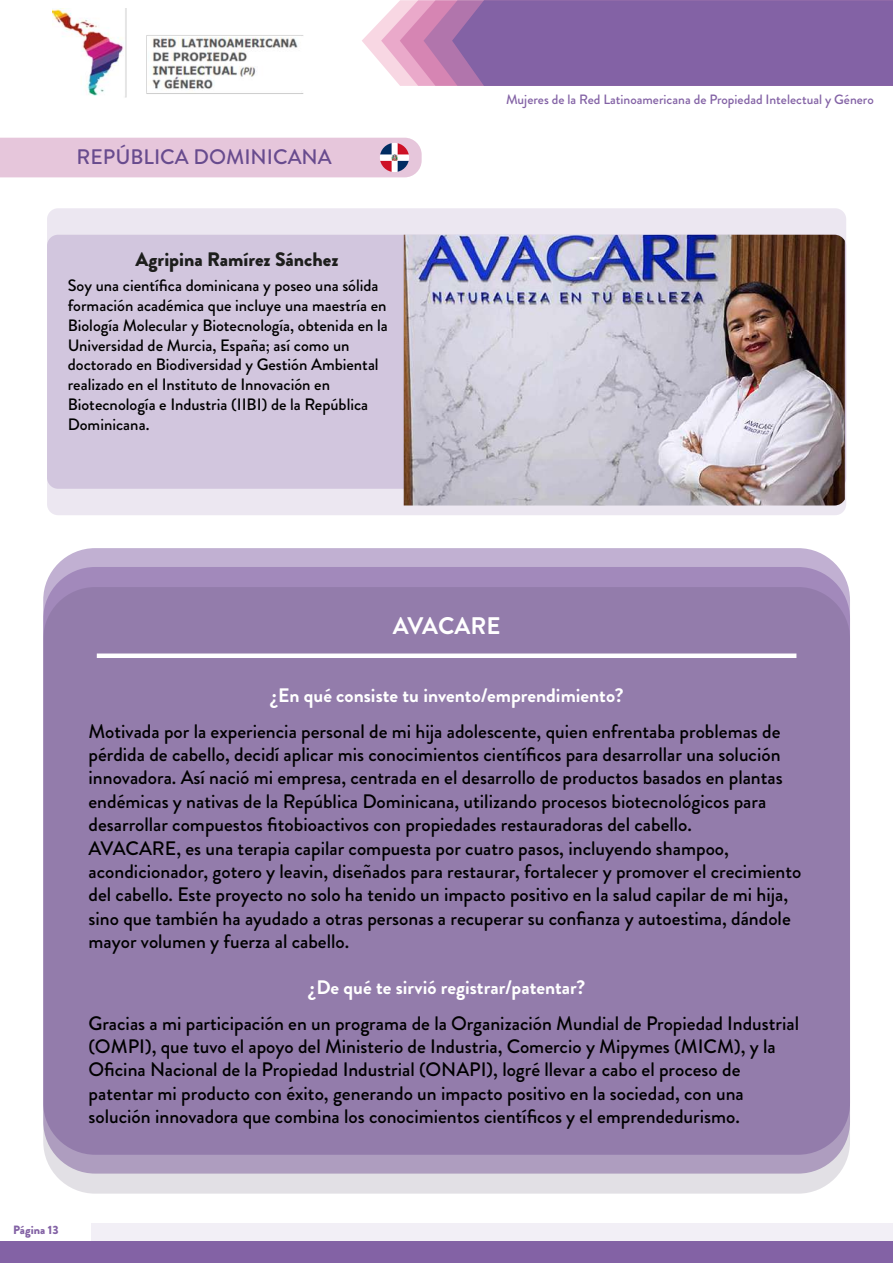
<style>
.page{position:relative;width:893px;height:1263px;background:#fff}
.page>*{position:absolute;margin:0;border:0;box-sizing:border-box;transform-origin:0 0}
.t1{font:700 24px "Brandon Grotesque";letter-spacing:-.005em;color:#fff}
.t2{font:500 21px "Brandon Grotesque";color:#684b8e}
.t3{font:500 19.5px/23.4px "Brandon Grotesque";color:#000}
.t4{font:700 19.5px "Brandon Grotesque";color:#fff}
.t5{font:900 19.5px "Brandon Grotesque";color:#1d1e1c}
.t6{font:500 16.5px/19.8px "Brandon Grotesque";color:#000}
.t7{font:500 13.5px "Brandon Grotesque";color:#8362a5}
.t8{font:900 12px "Brandon Grotesque";color:#8362a5}
</style>
<div class="page">
<div style="left:0;top:138px;width:422px;height:39px;background:#e6c6db"></div>
<div style="left:47px;top:208px;width:799px;height:307px;background:#ece7f1;border-radius:11px"></div>
<svg style="left:362px;top:21px;width:19px;height:42px"></svg>
<svg style="left:43px;top:548px;width:807px;height:607px;background:#b19cc6"></svg>
<div style="left:43px;top:587px;width:807px;height:607px;background:#937cab;border-radius:52px"></div>
<svg style="left:381px;top:0;width:512px;height:86px;background:#916ba9"></svg>
<div style="left:0;top:1241px;width:893px;height:22px;background:#8362a5"></div>
<div style="left:91px;top:1223px;width:802px;height:18px;background:#f2eff6"></div>
<div style="left:47px;top:235px;width:799px;height:254px;background:#d2c6de;border-radius:11px"></div>
<div style="left:97px;top:653px;width:699px;height:5px;background:#fff"></div>
<img style="left:53px;top:9px;width:251px;height:89px">
<img style="left:404px;top:235px;width:441px;height:270px">
<img style="left:380px;top:143px;width:29px;height:29px;border-radius:14px">
<p class="t2" style="left:77px;top:143px;width:257px">REPÚBLICA DOMINICANA</p>
<p class="t5" style="left:136px;top:245px;width:204px">Agripina Ramírez Sánchez</p>
<p class="t6" style="left:68px;top:276px;width:322px">Soy una científica dominicana y poseo una sólida formación académica que incluye una maestría en Biología Molecular y Biotecnología, obtenida en la Universidad de Murcia, España; así como un doctorado en Biodiversidad y Gestión Ambiental realizado en el Instituto de Innovación en Biotecnología e Industria (IIBI) de la República Dominicana.</p>
<p class="t7" style="left:506px;top:90px;width:369px">Mujeres de la Red Latinoamericana de Propiedad Intelectual y Género</p>
<p class="t1" style="left:393px;top:609px;width:109px">AVACARE</p>
<p class="t4" style="left:270px;top:681px;width:355px">¿En qué consiste tu invento/emprendimiento?</p>
<p class="t3" style="left:89px;top:719px;width:714px">Motivada por la experiencia personal de mi hija adolescente, quien enfrentaba problemas de pérdida de cabello, decidí aplicar mis conocimientos científicos para desarrollar una solución innovadora. Así nació mi empresa, centrada en el desarrollo de productos basados en plantas endémicas y nativas de la República Dominicana, utilizando procesos biotecnológicos para desarrollar compuestos fitobioactivos con propiedades restauradoras del cabello.<br>AVACARE, es una terapia capilar compuesta por cuatro pasos, incluyendo shampoo, acondicionador, gotero y leavin, diseñados para restaurar, fortalecer y promover el crecimiento del cabello. Este proyecto no solo ha tenido un impacto positivo en la salud capilar de mi hija, sino que también ha ayudado a otras personas a recuperar su confianza y autoestima, dándole mayor volumen y fuerza al cabello.</p>
<p class="t4" style="left:308px;top:973px;width:279px">¿De qué te sirvió registrar/patentar?</p>
<p class="t3" style="left:89px;top:1011px;width:712px">Gracias a mi participación en un programa de la Organización Mundial de Propiedad Industrial (OMPI), que tuvo el apoyo del Ministerio de Industria, Comercio y Mipymes (MICM), y la Oficina Nacional de la Propiedad Industrial (ONAPI), logré llevar a cabo el proceso de patentar mi producto con éxito, generando un impacto positivo en la sociedad, con una solución innovadora que combina los conocimientos científicos y el emprendedurismo.</p>
<p class="t8" style="left:13px;top:1222px;width:47px">Página 13</p>
</div>
